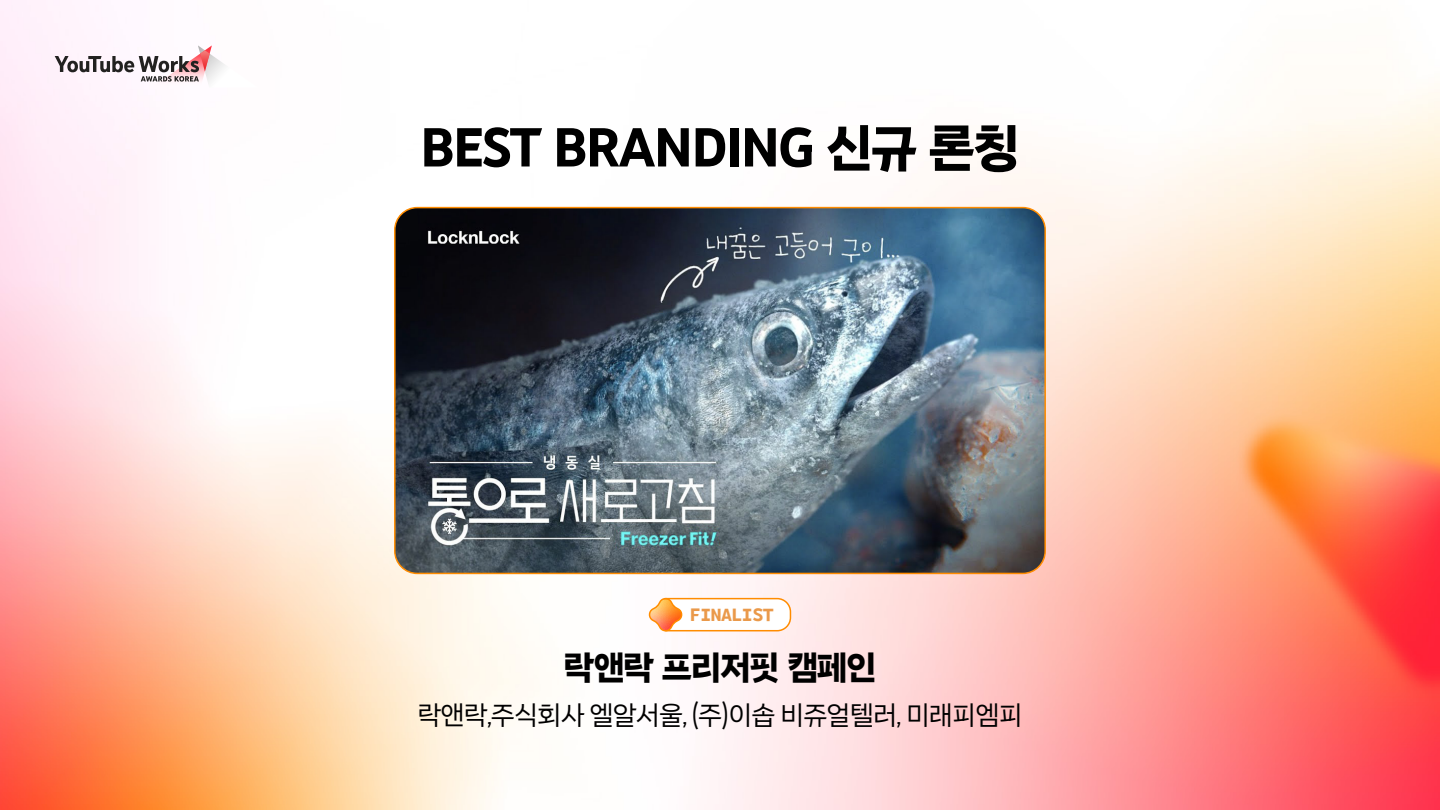
<style>
.page{position:relative;width:1440px;height:810px;background:#fff}
.page>*{position:absolute;margin:0;border:0;box-sizing:border-box;transform-origin:0 0}
.t1{font:700 56.25px "You Tube Sans 48 pt";letter-spacing:-.04em;color:#000}
.t2{font:700 35.78px "You Tube Sans 48 pt";letter-spacing:-.045em;color:#000}
.t3{font:27.83px "You Tube Sans 48 pt";letter-spacing:-.025em;color:#000}
.t4{font:800 18.23px "You Tube Sans Mono";letter-spacing:-.03em;color:#ea994a}
.s1{font-size:54.75px}
</style>
<div class="page">
<img style="left:0;top:0;width:1440px;height:810px">
<svg style="left:55px;top:45px;width:203px;height:43px"></svg>
<svg style="left:646px;top:597px;width:146px;height:37px"></svg>
<img style="left:395px;top:208px;width:650px;height:365px">
<div style="left:394px;top:207px;width:652px;height:367px;border:2px solid #ff8c00;border-radius:22px"></div>
<h1 class="t1" style="left:420px;top:114px;width:601px">BEST BRANDING <span class="s1">신규 론칭</span></h1>
<p class="t4" style="left:690px;top:600px;width:85px">FINALIST</p>
<p class="t2" style="left:564px;top:646px;width:314px">락앤락 프리저핏 캠페인</p>
<p class="t3" style="left:417px;top:698px;width:607px">락앤락,주식회사 엘알서울, (주)이솝 비쥬얼텔러, 미래피엠피</p>
</div>
